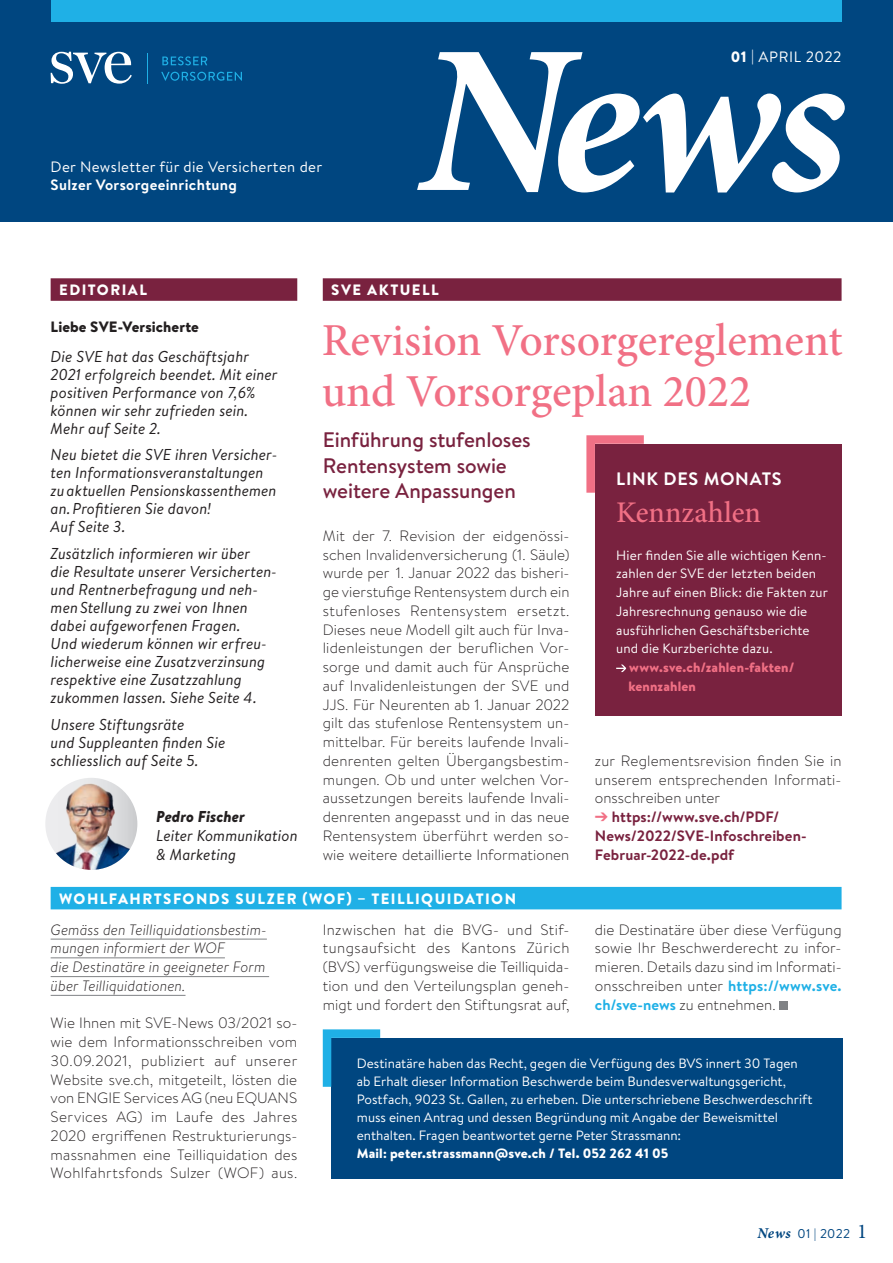
<style>
.page{position:relative;width:893px;height:1263px;background:#fff}
.page>*{position:absolute;margin:0;border:0;box-sizing:border-box;transform-origin:0 0}
.t1{font:500 45.75px/51px "Minion Pro";letter-spacing:-.005em;color:#f17085}
.t2{font:500 30px "Minion Pro";color:#f17085}
.t3{font:500 21px/25.5px "Brandon Text";letter-spacing:-.005em;color:#79223f}
.t4{font:700 18px "Brandon Text";letter-spacing:.04em;color:#fff}
.t5{font:italic 15.75px/18px "Brandon Text";letter-spacing:.005em;color:#231f20}
.t6{font:italic 900 15.75px "Brandon Text";letter-spacing:.005em;color:#231f20}
.t7{font:300 15px/18.8px "Brandon Text";letter-spacing:.01em;color:#231f20;text-align:justify}
.t8{font:italic 300 15px/18.8px "Brandon Text";letter-spacing:.005em;color:#231f20}
.t9{font:700 15px/18.8px "Brandon Text";letter-spacing:.005em;color:#79223f}
.t10{font:900 15px "Brandon Text";letter-spacing:.1em;color:#fff}
.t11{font:15px "Brandon Text";letter-spacing:.025em;color:#fff}
.t12{font:700 15px "Brandon Text";letter-spacing:.025em;color:#fff}
.t13{font:900 15px "Brandon Text";letter-spacing:.005em;color:#231f20}
.t14{font:15px "Brandon Text";letter-spacing:.045em;color:#fff}
.t15{font:13.5px/18.8px "Brandon Text";letter-spacing:.005em;color:#fff}
.t16{font:900 13.5px "Brandon Text";letter-spacing:.01em;color:#fff}
.t17{font:900 13.5px/18.8px "Brandon Text";letter-spacing:.01em;color:#f17085}
.t18{font:12.75px "Brandon Text";letter-spacing:.02em;color:#004680}
.s1{font-weight:900}
.s2{color:#f17085}
.s3{font-weight:700;color:#1fb0e6}
.s4{font-family:"Minion Pro";font-weight:700;font-style:italic;font-size:15px}
.s5{font-family:"Minion Pro";font-size:21px}
</style>
<div class="page">
<div style="left:0;top:0;width:893px;height:222px;background:#004680"></div>
<div style="left:51px;top:0;width:791px;height:22px;background:#1fb0e6"></div>
<svg style="left:51px;top:52px;width:81px;height:32px"></svg>
<svg style="left:162px;top:56px;width:45px;height:9px"></svg>
<svg style="left:161px;top:72px;width:81px;height:9px"></svg>
<hr style="left:147px;top:53px;width:1px;height:31px;background:#1fb0e6">
<svg style="left:417px;top:52px;width:428px;height:140px"></svg>
<div style="left:51px;top:278px;width:246px;height:23px;background:#79223f"></div>
<div style="left:323px;top:278px;width:519px;height:23px;background:#79223f"></div>
<div style="left:595px;top:444px;width:247px;height:272px;background:#79223f"></div>
<svg style="left:616px;top:665px;width:10px;height:7px"></svg>
<svg style="left:586px;top:435px;width:58px;height:58px"></svg>
<div style="left:51px;top:887px;width:791px;height:22px;background:#1fb0e6"></div>
<hr style="left:51px;top:939px;width:216px;height:1px;background:#808285">
<hr style="left:51px;top:957px;width:174px;height:1px;background:#808285">
<hr style="left:51px;top:976px;width:218px;height:1px;background:#808285">
<hr style="left:51px;top:995px;width:135px;height:1px;background:#808285">
<div style="left:779px;top:1001px;width:9px;height:8px;background:#808285"></div>
<div style="left:331px;top:1038px;width:512px;height:140px;background:#004680"></div>
<svg style="left:323px;top:1029px;width:57px;height:58px"></svg>
<img style="left:45px;top:778px;width:92px;height:92px;border-radius:46px">
<p class="t11" style="left:51px;top:156px;width:273px">Der Newsletter für die Versicherten der</p>
<p class="t12" style="left:51px;top:174px;width:188px">Sulzer Vorsorgeeinrichtung</p>
<p class="t10" style="left:59px;top:279px;width:90px">EDITORIAL</p>
<p class="t10" style="left:331px;top:279px;width:109px">SVE AKTUELL</p>
<p class="t14" style="left:731px;top:47px;width:112px"><span class="s1">01</span> | APRIL 2022</p>
<p class="t13" style="left:51px;top:317px;width:150px">Liebe SVE-Versicherte</p>
<p class="t5" style="left:51px;top:347px;width:228px">Die SVE hat das Geschäftsjahr<br>2021 erfolgreich beendet. Mit einer positiven Performance von 7,6% können wir sehr zufrieden sein.<br>Mehr auf Seite 2.</p>
<p class="t5" style="left:51px;top:445px;width:228px">Neu bietet die SVE ihren Versicher&shy;ten Informationsveranstaltungen zuaktuellen Pensionskassenthemen an.Profitieren Sie davon!<br>Auf Seite 3.</p>
<p class="t5" style="left:51px;top:544px;width:228px">Zusätzlich informieren wir über<br>die Resultate unserer Versicherten&shy;und Rentnerbefragung und neh&shy;menStellung zu zwei von Ihnen dabei aufgeworfenen Fragen.<br>Und wiederum können wir erfreu&shy;licherweise eine Zusatzverzinsung respektive eine Zusatzzahlung zukommen lassen. Siehe Seite 4.</p>
<p class="t5" style="left:51px;top:715px;width:176px">Unsere Stiftungsräte<br>und Suppleanten finden Sie schliesslich auf Seite 5.</p>
<p class="t6" style="left:156px;top:805px;width:90px">Pedro Fischer</p>
<p class="t5" style="left:156px;top:825px;width:143px;line-height:18.8px">Leiter Kommunikation &amp; Marketing</p>
<h1 class="t1" style="left:322px;top:315px;width:522px">Revision Vorsorgereglement und Vorsorgeplan 2022</h1>
<h3 class="t3" style="left:323px;top:427px;width:209px">Einführung stufenloses<br>Rentensystem sowie weitere Anpassungen</h3>
<p class="t7" style="left:323px;top:526px;width:248px">Mit der 7. Revision der eidgenössi&shy;schen Invalidenversicherung (1. Säule) wurde per 1. Januar 2022 das bisheri&shy;ge vierstufige Rentensystem durch ein stufenloses Rentensystem ersetzt.<br>Dieses neue Modell gilt auch für Inva&shy;lidenleistungen der beruflichen Vor&shy;sorge und damit auch für Ansprüche auf Invalidenleistungen der SVE und JJS. Für Neurenten ab 1. Januar 2022 gilt das stufenlose Rentensystem un&shy;mittelbar. Für bereits laufende Invali&shy;denrenten gelten Übergangsbestim&shy;mungen. Ob und unter welchen Vor&shy;aussetzungen bereits laufende Invali&shy;denrenten angepasst und in das neue Rentensystem überführt werden so&shy;wie weitere detaillierte Informationen</p>
<p class="t4" style="left:616px;top:466px;width:167px">LINK DES MONATS</p>
<h2 class="t2" style="left:616px;top:492px;width:146px">Kennzahlen</h2>
<p class="t15" style="left:616px;top:545px;width:213px">Hier finden Sie alle wichtigen Kenn&shy;zahlen der SVE der letzten beiden Jahre auf einen Blick: die Fakten zur Jahresrechnung genauso wie die ausführlichen Geschäftsberichte und die Kurzberichte dazu.</p>
<p class="t17" style="left:628px;top:658px;width:168px">www.sve.ch/zahlen-fakten/ kennzahlen</p>
<p class="t7" style="left:595px;top:751px;width:248px">zur Reglementsrevision finden Sie in unserem entsprechenden Informati&shy;onsschreiben unter</p>
<p class="t9" style="left:595px;top:807px;width:213px"><span class="s2">➔</span> https://www.sve.ch/PDF/<br>News/2022/SVE-Infoschreiben-<br>Februar-2022-de.pdf</p>
<p class="t10" style="left:59px;top:888px;width:458px">WOHLFAHRTSFONDS SULZER (WOF) – TEILLIQUIDATION</p>
<p class="t8" style="left:51px;top:919px;width:218px">Gemäss den Teilliquidationsbestim&shy;mungen informiert der WOF<br>die Destinatäre in geeigneter Form über Teilliquidationen.</p>
<p class="t7" style="left:51px;top:1013px;width:248px">Wie Ihnen mit SVE-News 03/2021 so&shy;wie dem Informationsschreiben vom 30.09.2021, publiziert auf unserer Website sve.ch, mitgeteilt, lösten die von ENGIE Services AG (neu EQUANS Services AG) im Laufe des Jahres 2020 ergriffenen Restrukturierungs&shy;massnahmen eine Teilliquidation des Wohlfahrtsfonds Sulzer (WOF) aus.</p>
<p class="t7" style="left:323px;top:919px;width:248px">Inzwischen hat die BVG- und Stif&shy;tungsaufsicht des Kantons Zürich (BVS) verfügungsweise die Teilliquida&shy;tion und den Verteilungsplan geneh&shy;migt und fordert den Stiftungsrat auf,</p>
<p class="t7" style="left:595px;top:919px;width:248px">die Destinatäre über diese Verfügung sowie Ihr Beschwerderecht zu infor&shy;mieren. Details dazu sind im Informati&shy;onsschreiben unter <span class="s3">https://www.sve. ch/sve-news</span> zu entnehmen.</p>
<p class="t15" style="left:357px;top:1054px;width:457px;line-height:18px">Destinatäre haben das Recht, gegen die Verfügung des BVS innert 30 Tagen ab Erhalt dieser Information Beschwerde beim Bundesverwaltungsgericht, Postfach, 9023 St. Gallen, zu erheben. Die unterschriebene Beschwerdeschrift muss einen Antrag und dessen Begründung mit Angabe der Beweismittel enthalten. Fragen beantwortet gerne Peter Strassmann:</p>
<p class="t16" style="left:357px;top:1144px;width:313px">Mail: peter.strassmann@sve.ch / Tel. 052 262 41 05</p>
<p class="t18" style="left:757px;top:1225px;width:111px"><span class="s4">News</span> 01 | 2022 <span class="s5">1</span></p>
</div>
